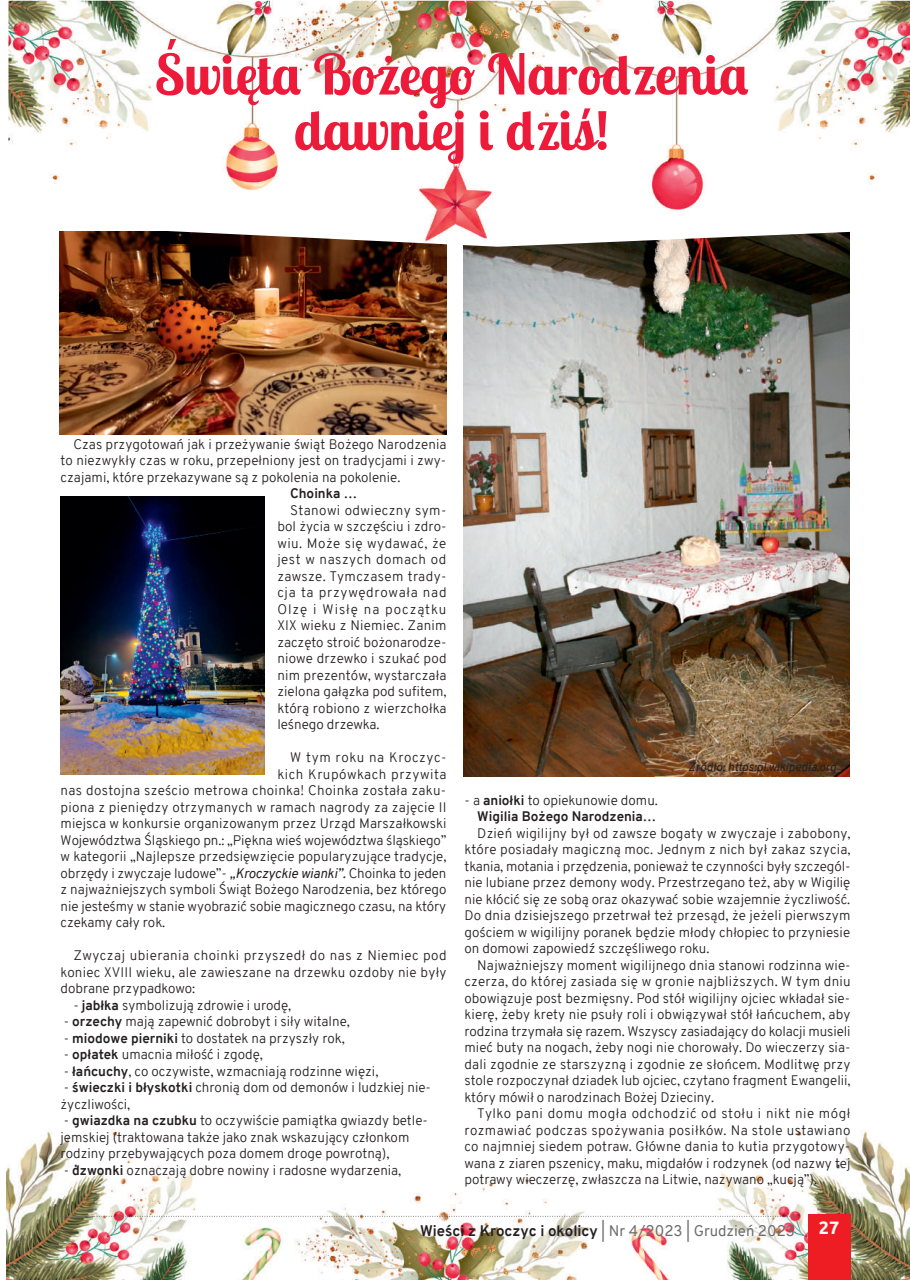
<style>
.page{position:relative;width:910px;height:1280px;background:#fff}
.page>*{position:absolute;margin:0;border:0;box-sizing:border-box;transform-origin:0 0}
.t1{font:700 55.5px/55.5px "Lobster Two";color:#ed1a3a;text-align:center}
.t2{font:700 18px "Ubuntu";color:#fff}
.t3{font:700 15px "Overpass";color:#231f20}
.t4{font:300 13.5px/16.5px "Overpass";color:#231f20;text-align:justify}
.t5{font:700 13.5px/16.5px "Overpass";color:#231f20;text-align:right}
.t6{font:300 13.5px "Overpass";letter-spacing:.025em;color:#231f20}
.t7{font:300 13.5px "Overpass";letter-spacing:.02em;color:#231f20}
.t8{font:300 13.5px "Overpass";letter-spacing:.04em;color:#231f20}
.t9{font:300 13.5px "Overpass";letter-spacing:.045em;color:#231f20}
.t10{font:italic 12px "Overpass";color:#231f20}
.s1{font-weight:400;font-style:italic}
.s2{font-weight:700}
.s3{font-weight:300}
.s4{font-weight:400;color:#6c6d70}
</style>
<div class="page">
<img style="left:7px;top:1129px;width:902px;height:151px">
<img style="left:60px;top:247px;width:387px;height:187px">
<img style="left:463px;top:247px;width:386px;height:530px">
<div style="left:808px;top:1215px;width:42px;height:65px;background:#ee1d23"></div>
<svg style="left:60px;top:1216px;width:736px;height:1px"></svg>
<img style="left:9px;top:1px;width:901px;height:246px">
<img style="left:61px;top:496px;width:204px;height:278px">
<h1 class="t1" style="left:155px;top:46px;width:595px">Święta Bożego Narodzenia dawniej i dziś!</h1>
<p class="t4" style="left:61px;top:436px;width:387px;text-indent:13px">Czas przygotowań jak i przeżywanie świąt Bożego Narodzenia to niezwykły czas w roku, przepełniony jest on tradycjami i zwy&shy;czajami, które przekazywane są z pokolenia na pokolenie.</p>
<p class="t5" style="left:290px;top:485px;width:68px">Choinka …</p>
<p class="t4" style="left:277px;top:502px;width:171px;text-indent:13px">Stanowi odwieczny sym&shy;bol życia w szczęściu i zdro&shy;wiu. Może się wydawać, że jest w naszych domach od zawsze. Tymczasem trady&shy;cja ta przywędrowała nad Olzę i Wisłę na początku XIX wieku z Niemiec. Zanim zaczęto stroić bożonarodze&shy;niowe drzewko i szukać pod nim prezentów, wystarczała zielona gałązka pod sufitem, którą robiono z wierzchołka leśnego drzewka.</p>
<p class="t9" style="left:290px;top:748px;width:158px">W tym roku na Kroczyc-</p>
<p class="t8" style="left:277px;top:764px;width:171px">kich Krupówkach przywita</p>
<p class="t6" style="left:61px;top:781px;width:387px">nas dostojna sześcio metrowa choinka! Choinka została zaku-</p>
<p class="t7" style="left:61px;top:797px;width:388px">piona z pieniędzy otrzymanych w ramach nagrody za zajęcie II</p>
<p class="t4" style="left:61px;top:815px;width:387px">miejsca w konkursie organizowanym przez Urząd Marszałkowski</p>
<p class="t4" style="left:61px;top:832px;width:388px">Województwa Śląskiego pn.: „Piękna wieś województwa śląskiego”</p>
<p class="t4" style="left:61px;top:848px;width:387px">w kategorii „Najlepsze przedsięwzięcie popularyzujące tradycje,</p>
<p class="t4" style="left:61px;top:865px;width:387px">obrzędy i zwyczaje ludowe”- <span class="s1">„Kroczyckie wianki”.</span> Choinka to jeden</p>
<p class="t4" style="left:61px;top:881px;width:387px">z najważniejszych symboli Świąt Bożego Narodzenia, bez którego</p>
<p class="t4" style="left:61px;top:898px;width:387px">nie jesteśmy w stanie wyobrazić sobie magicznego czasu, na który</p>
<p class="t4" style="left:61px;top:914px;width:106px">czekamy cały rok.</p>
<p class="t4" style="left:61px;top:947px;width:388px;text-indent:13px">Zwyczaj ubierania choinki przyszedł do nas z Niemiec pod koniec XVIII wieku, ale zawieszane na drzewku ozdoby nie były dobrane przypadkowo:</p>
<p class="t4" style="left:73px;top:997px;width:219px">- <span class="s2">jabłka</span> symbolizują zdrowie i urodę,</p>
<p class="t4" style="left:64px;top:1013px;width:288px">- <span class="s2">orzechy</span> mają zapewnić dobrobyt i siły witalne,</p>
<p class="t4" style="left:64px;top:1030px;width:283px">- <span class="s2">miodowe pierniki</span> to dostatek na przyszły rok,</p>
<p class="t4" style="left:64px;top:1046px;width:201px">- <span class="s2">opłatek</span> umacnia miłość i zgodę,</p>
<p class="t4" style="left:64px;top:1063px;width:316px">- <span class="s2">łańcuchy</span>, co oczywiste, wzmacniają rodzinne więzi,</p>
<p class="t4" style="left:61px;top:1079px;width:372px">- <span class="s2">świeczki i błyskotki</span> chronią dom od demonów i ludzkiej nie&shy;życzliwości,</p>
<p class="t4" style="left:61px;top:1112px;width:369px;text-align:left">- <span class="s2">gwiazdka na czubku</span> to oczywiście pamiątka gwiazdy betle&shy;jemskiej (traktowana także jako znak wskazujący członkom rodziny przebywających poza domem droge powrotną),</p>
<p class="t4" style="left:64px;top:1162px;width:339px">- <span class="s2">dzwonki</span> oznaczają dobre nowiny i radosne wydarzenia,</p>
<p class="t10" style="left:688px;top:758px;width:150px">Źródło: https:pl.wikipedia.org</p>
<p class="t5" style="left:464px;top:792px;width:195px"><span class="s3">- a</span> aniołki <span class="s3">to opiekunowie domu.<br></span>Wigilia Bożego Narodzenia…</p>
<p class="t4" style="left:464px;top:825px;width:388px;text-indent:13px">Dzień wigilijny był od zawsze bogaty w zwyczaje i zabobony, które posiadały magiczną moc. Jednym z nich był zakaz szycia, tkania, motania i przędzenia, ponieważ te czynności były szczegól&shy;nie lubiane przez demony wody. Przestrzegano też, aby w Wigilię nie kłócić się ze sobą oraz okazywać sobie wzajemnie życzliwość.<br>Do dnia dzisiejszego przetrwał też przesąd, że jeżeli pierwszym gościem w wigilijny poranek będzie młody chłopiec to przyniesie on domowi zapowiedź szczęśliwego roku.</p>
<p class="t4" style="left:464px;top:957px;width:388px;text-indent:13px">Najważniejszy moment wigilijnego dnia stanowi rodzinna wie&shy;czerza, do której zasiada się w gronie najbliższych. W tym dniu obowiązuje post bezmięsny. Pod stół wigilijny ojciec wkładał sie&shy;kierę, żeby krety nie psuły roli i obwiązywał stół łańcuchem, aby rodzina trzymała się razem. Wszyscy zasiadający do kolacji musieli mieć buty na nogach, żeby nogi nie chorowały. Do wieczerzy sia&shy;dali zgodnie ze starszyzną i zgodnie ze słońcem. Modlitwę przy stole rozpoczynał dziadek lub ojciec, czytano fragment Ewangelii, który mówił o narodzinach Bożej Dzieciny.</p>
<p class="t4" style="left:464px;top:1105px;width:387px;text-indent:13px">Tylko pani domu mogła odchodzić od stołu i nikt nie mógł rozmawiać podczas spożywania posiłków. Na stole ustawiano co najmniej siedem potraw. Główne dania to kutia przygotowy&shy;wana z ziaren pszenicy, maku, migdałów i rodzynek (od nazwy tej potrawy wieczerzę, zwłaszcza na Litwie, nazywano „kucją”).</p>
<p class="t3" style="left:420px;top:1220px;width:376px">Wieści z Kroczyc i okolicy <span class="s4">| Nr 4/2023 | Grudzień 2023</span></p>
<h2 class="t2" style="left:819px;top:1217px;width:22px">27</h2>
</div>
